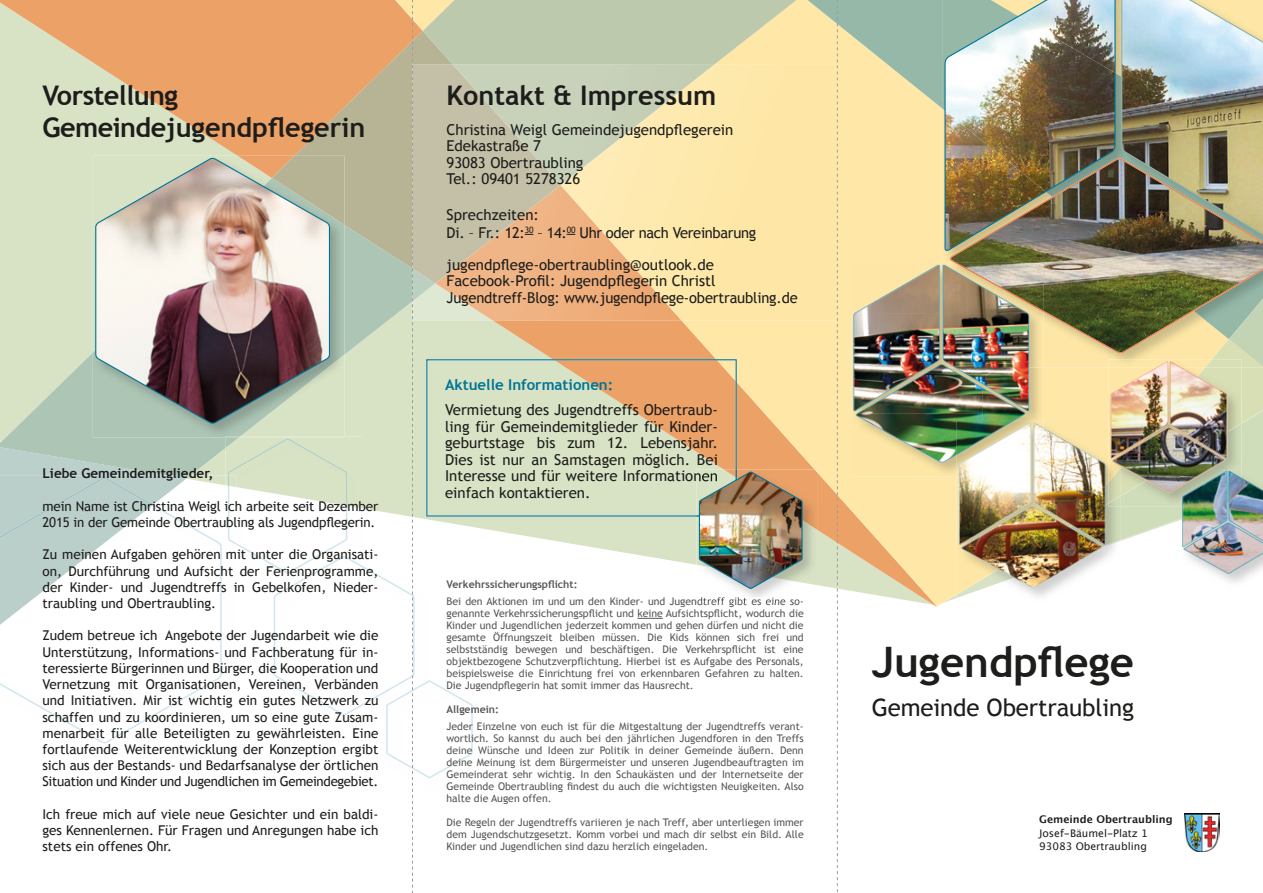
<style>
.page{position:relative;width:1263px;height:893px;background:#fff}
.page>*{position:absolute;margin:0;border:0;box-sizing:border-box;transform-origin:0 0}
.t1{font:700 42px "Trebuchet MS";color:#1d1d1b}
.t2{font:700 27px "Trebuchet MS";color:#1d1d1b}
.t3{font:700 27px "Trebuchet MS";letter-spacing:-.02em;color:#1d1d1b}
.t4{font:24px "Trebuchet MS";letter-spacing:-.005em;color:#1d1d1b}
.t5{font:15px/16.5px "Trebuchet MS";color:#1d1d1b}
.t6{font:15px/18px "Trebuchet MS";letter-spacing:-.02em;color:#1d1d1b}
.t7{font:700 15px "Trebuchet MS";color:#007495}
.t8{font:13.5px/16.2px "Trebuchet MS";letter-spacing:-.01em;color:#1d1d1b;text-align:justify}
.t9{font:700 13.5px "Trebuchet MS";color:#1d1d1b}
.t10{font:10.5px/12px "Trebuchet MS";color:#575756;text-align:justify}
.t11{font:10.5px/13.5px "Lucida Grande";color:#1d1d1b}
.t12{font:700 10.5px "Trebuchet MS";color:#575756}
.t13{font:700 10.5px "Lucida Grande";color:#1d1d1b}
</style>
<div class="page">
<svg style="left:0;top:0;width:225px;height:225px;fill:#d8e3c6"></svg>
<svg style="left:0;top:225px;width:225px;height:251px;fill:#d8e3c6"></svg>
<img style="left:189px;top:476px;width:36px;height:9px">
<img style="left:168px;top:479px;width:18px;height:14px">
<img style="left:168px;top:476px;width:22px;height:3px">
<svg style="left:0;top:513px;width:222px;height:230px"></svg>
<svg style="left:0;top:447px;width:168px;height:91px"></svg>
<img style="left:93px;top:178px;width:132px;height:260px">
<svg style="left:95px;top:157px;width:130px;height:267px"></svg>
<img style="left:225px;top:0;width:1038px;height:893px">
<h2 class="t3" style="left:43px;top:78px;width:137px">Vorstellung</h2>
<h2 class="t2" style="left:446px;top:78px;width:271px">Kontakt &amp; Impressum</h2>
<h2 class="t2" style="left:43px;top:111px;width:324px">Gemeindejugendpflegerin</h2>
<h3 class="t5" style="left:446px;top:121px;width:288px">Christina Weigl Gemeindejugendpflegerein<br>Edekastraße 7<br>93083 Obertraubling<br>Tel.: 09401 5278326</h3>
<h3 class="t6" style="left:446px;top:206px;width:311px">Sprechzeiten:<br>Di. – Fr.: 12:<sup>30</sup> – 14:<sup>00</sup> Uhr oder nach Vereinbarung</h3>
<h3 class="t5" style="left:446px;top:256px;width:353px">jugendpflege-obertraubling@outlook.de<br>Facebook-Profil: Jugendpflegerin Christl<br>Jugendtreff-Blog: www.jugendpflege-obertraubling.de</h3>
<p class="t9" style="left:43px;top:465px;width:173px">Liebe Gemeindemitglieder,</p>
<p class="t8" style="left:43px;top:498px;width:337px">mein Name ist Christina Weigl ich arbeite seit Dezember<br>2015 in der Gemeinde Obertraubling als Jugendpflegerin.</p>
<p class="t8" style="left:43px;top:547px;width:337px">Zu meinen Aufgaben gehören mit unter die Organisati&shy;on, Durchführung und Aufsicht der Ferienprogramme, der Kinder- und Jugendtreffs in Gebelkofen, Nieder&shy;traubling und Obertraubling.</p>
<p class="t8" style="left:43px;top:628px;width:337px">Zudem betreue ich Angebote der Jugendarbeit wie die Unterstützung, Informations- und Fachberatung für in&shy;teressierte Bürgerinnen und Bürger, die Kooperation und Vernetzung mit Organisationen, Vereinen, Verbänden und Initiativen. Mir ist wichtig ein gutes Netzwerk zu schaffen und zu koordinieren, um so eine gute Zusam&shy;menarbeit für alle Beteiligten zu gewährleisten. Eine fortlaufende Weiterentwicklung der Konzeption ergibt sich aus der Bestands- und Bedarfsanalyse der örtlichen Situation und Kinder und Jugendlichen im Gemeindegebiet.</p>
<p class="t8" style="left:43px;top:806px;width:337px">Ich freue mich auf viele neue Gesichter und ein baldi&shy;ges Kennenlernen. Für Fragen und Anregungen habe ich stets ein offenes Ohr.</p>
<h3 class="t7" style="left:445px;top:375px;width:170px">Aktuelle Informationen:</h3>
<h3 class="t5" style="left:445px;top:402px;width:274px;text-align:justify">Vermietung des Jugendtreffs Obertraub&shy;ling für Gemeindemitglieder für Kinder&shy;geburtstage bis zum 12. Lebensjahr.<br>Dies ist nur an Samstagen möglich. Bei Interesse und für weitere Informationen einfach kontaktieren.</h3>
<p class="t12" style="left:446px;top:578px;width:132px">Verkehrssicherungspflicht:</p>
<p class="t10" style="left:446px;top:595px;width:359px">Bei den Aktionen im und um den Kinder- und Jugendtreff gibt es eine so&shy;genannte Verkehrssicherungspflicht und keine Aufsichtspflicht, wodurch die Kinder und Jugendlichen jederzeit kommen und gehen dürfen und nicht die gesamte Öffnungszeit bleiben müssen. Die Kids können sich frei und selbstständig bewegen und beschäftigen. Die Verkehrspflicht ist eine objektbezogene Schutzverpflichtung. Hierbei ist es Aufgabe des Personals, beispielsweise die Einrichtung frei von erkennbaren Gefahren zu halten.<br>Die Jugendpflegerin hat somit immer das Hausrecht.</p>
<p class="t12" style="left:446px;top:703px;width:54px">Allgemein:</p>
<p class="t10" style="left:446px;top:720px;width:359px">Jeder Einzelne von euch ist für die Mitgestaltung der Jugendtreffs verant&shy;wortlich. So kannst du auch bei den jährlichen Jugendforen in den Treffs deine Wünsche und Ideen zur Politik in deiner Gemeinde äußern. Denn deine Meinung ist dem Bürgermeister und unseren Jugendbeauftragten im Gemeinderat sehr wichtig. In den Schaukästen und der Internetseite der Gemeinde Obertraubling findest du auch die wichtigsten Neuigkeiten. Also halte die Augen offen.</p>
<p class="t10" style="left:446px;top:816px;width:359px">Die Regeln der Jugendtreffs variieren je nach Treff, aber unterliegen immer dem Jugendschutzgesetzt. Komm vorbei und mach dir selbst ein Bild. Alle Kinder und Jugendlichen sind dazu herzlich eingeladen.</p>
<h1 class="t1" style="left:872px;top:635px;width:264px">Jugendpflege</h1>
<h3 class="t4" style="left:872px;top:693px;width:264px">Gemeinde Obertraubling</h3>
<p class="t13" style="left:1039px;top:811px;width:135px">Gemeinde Obertraubling</p>
<p class="t11" style="left:1039px;top:827px;width:110px">Josef-Bäumel-Platz 1<br>93083 Obertraubling</p>
</div>
